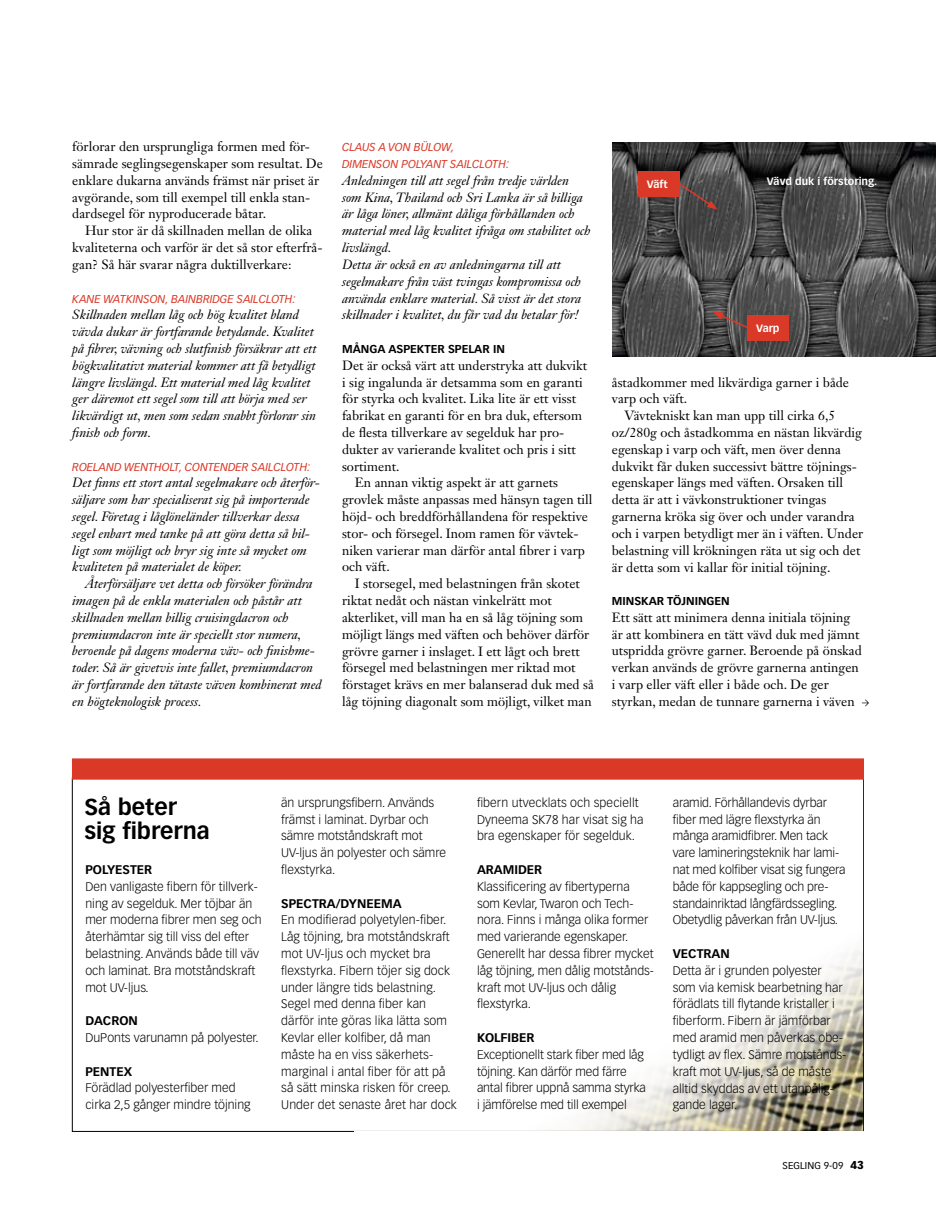
<style>
.page{position:relative;width:936px;height:1208px;background:#fff}
.page>*{position:absolute;margin:0;border:0;box-sizing:border-box;transform-origin:0 0}
.t1{font:700 22.5px/24px "Vectora LT Std";color:#000}
.t2{font:13.2px/16.8px "Janson Text LT Std";color:#000}
.t3{font:italic 13.2px/16.8px "Janson Text LT Std";color:#000}
.t4{font:300 12.3px/16.8px "Vectora LT Std";color:#000}
.t5{font:700 12.3px "Vectora LT Std";color:#000}
.t6{font:italic 11.25px/16.8px "Vectora LT Std";color:#da3928}
.t7{font:700 11.25px "Vectora LT Std";color:#000}
.t8{font:700 10.5px "Vectora LT Std";letter-spacing:-.015em;color:#fff}
.t9{font:9.75px "Vectora LT Std";letter-spacing:.01em;color:#000}
.s1{font-weight:900;font-size:11.25px}
</style>
<div class="page">
<img style="left:612px;top:142px;width:323px;height:215px">
<div style="left:638px;top:171px;width:41px;height:25px;background:#da3928"></div>
<div style="left:747px;top:315px;width:41px;height:25px;background:#da3928"></div>
<svg style="left:674px;top:180px;width:43px;height:30px"></svg>
<svg style="left:712px;top:311px;width:44px;height:22px"></svg>
<img style="left:578px;top:950px;width:284px;height:179px">
<div style="left:72px;top:758px;width:792px;height:21px;background:#da3928"></div>
<svg style="left:861px;top:699px;width:7px;height:7px"></svg>
<p class="t2" style="left:72px;top:138px;width:252px">förlorar den ursprungliga formen med för&shy;sämrade seglingsegenskaper som resultat. De enklare dukarna används främst när priset är avgörande, som till exempel till enkla stan&shy;dardsegel för nyproducerade båtar.</p>
<p class="t2" style="left:72px;top:222px;width:252px;text-indent:13px">Hur stor är då skillnaden mellan de olika kvaliteterna och varför är det så stor efterfrå&shy;gan? Så här svarar några duktillverkare:</p>
<p class="t6" style="left:72px;top:290px;width:225px">KANE WATKINSON, BAINBRIDGE SAILCLOTH:</p>
<p class="t3" style="left:72px;top:306px;width:246px">Skillnaden mellan låg och hög kvalitet bland vävda dukar är fortfarande betydande. Kvalitet på fibrer, vävning och slutfinish försäkrar att ett högkvalitativt material kommer att få betydligt längre livslängd. Ett material med låg kvalitet ger däremot ett segel som till att börja med ser likvärdigt ut, men som sedan snabbt förlorar sin finish och form.</p>
<p class="t6" style="left:72px;top:458px;width:239px">ROELAND WENTHOLT, CONTENDER SAILCLOTH:</p>
<p class="t3" style="left:72px;top:474px;width:249px">Det finns ett stort antal segelmakare och återför&shy;säljare som har specialiserat sig på importerade segel. Företag i låglöneländer tillverkar dessa segel enbart med tanke på att göra detta så bil&shy;ligt som möjligt och bryr sig inte så mycket om kvaliteten på materialet de köper.</p>
<p class="t3" style="left:72px;top:575px;width:251px;text-indent:13px">Återförsäljare vet detta och försöker förändra imagen på de enkla materialen och påstår att skillnaden mellan billig cruisingdacron och premiumdacron inte är speciellt stor numera, beroende på dagens moderna väv- och finishme&shy;toder. Så är givetvis inte fallet, premiumdacron är fortfarande den tätaste väven kombinerat med en högteknologisk process.</p>
<p class="t6" style="left:342px;top:139px;width:168px">CLAUS A VON BÜLOW,<br>DIMENSON POLYANT SAILCLOTH:</p>
<p class="t3" style="left:342px;top:172px;width:250px">Anledningen till att segel från tredje världen som Kina, Thailand och Sri Lanka är så billiga är låga löner, allmänt dåliga förhållanden och material med låg kvalitet ifråga om stabilitet och livslängd.<br>Detta är också en av anledningarna till att segelmakare från väst tvingas kompromissa och använda enklare material. Så visst är det stora skillnader i kvalitet, du får vad du betalar för!</p>
<p class="t7" style="left:342px;top:342px;width:164px">MÅNGA ASPEKTER SPELAR IN</p>
<p class="t2" style="left:342px;top:357px;width:247px">Det är också värt att understryka att dukvikt</p>
<p class="t2" style="left:342px;top:373px;width:242px">i sig ingalunda är detsamma som en garanti</p>
<p class="t2" style="left:342px;top:390px;width:235px">för styrka och kvalitet. Lika lite är ett visst</p>
<p class="t2" style="left:342px;top:407px;width:241px">fabrikat en garanti för en bra duk, eftersom</p>
<p class="t2" style="left:342px;top:424px;width:224px">de flesta tillverkare av segelduk har pro-</p>
<p class="t2" style="left:342px;top:441px;width:235px">dukter av varierande kvalitet och pris i sitt</p>
<p class="t2" style="left:342px;top:457px;width:59px">sortiment.</p>
<p class="t2" style="left:355px;top:474px;width:205px">En annan viktig aspekt är att garnets</p>
<p class="t2" style="left:342px;top:491px;width:252px">grovlek måste anpassas med hänsyn tagen till</p>
<p class="t2" style="left:342px;top:508px;width:247px">höjd- och breddförhållandena för respektive</p>
<p class="t2" style="left:342px;top:525px;width:238px">stor- och försegel. Inom ramen för vävtek-</p>
<p class="t2" style="left:342px;top:541px;width:244px">niken varierar man därför antal fibrer i varp</p>
<p class="t2" style="left:342px;top:558px;width:49px">och väft.</p>
<p class="t2" style="left:355px;top:575px;width:226px">I storsegel, med belastningen från skotet</p>
<p class="t2" style="left:342px;top:592px;width:211px">riktat nedåt och nästan vinkelrätt mot</p>
<p class="t2" style="left:342px;top:609px;width:242px">akterliket, vill man ha en så låg töjning som</p>
<p class="t2" style="left:342px;top:625px;width:249px">möjligt längs med väften och behöver därför</p>
<p class="t2" style="left:342px;top:642px;width:239px">grövre garner i inslaget. I ett lågt och brett</p>
<p class="t2" style="left:342px;top:659px;width:235px">försegel med belastningen mer riktad mot</p>
<p class="t2" style="left:342px;top:676px;width:253px">förstaget krävs en mer balanserad duk med så</p>
<p class="t2" style="left:342px;top:693px;width:251px">låg töjning diagonalt som möjligt, vilket man</p>
<p class="t8" style="left:646px;top:178px;width:22px">VÄFT</p>
<p class="t8" style="left:766px;top:175px;width:112px">VÄVD DUK I FÖRSTORING.</p>
<p class="t8" style="left:756px;top:322px;width:25px">VARP</p>
<p class="t2" style="left:612px;top:373px;width:239px">åstadkommer med likvärdiga garner i både varp och väft.</p>
<p class="t2" style="left:612px;top:407px;width:253px;text-indent:13px">Vävtekniskt kan man upp till cirka 6,5 oz/280g och åstadkomma en nästan likvärdig egenskap i varp och väft, men över denna dukvikt får duken successivt bättre töjnings&shy;egenskaper längs med väften. Orsaken till detta är att i vävkonstruktioner tvingas garnerna kröka sig över och under varandra och i varpen betydligt mer än i väften. Under belastning vill krökningen räta ut sig och det är detta som vi kallar för initial töjning.</p>
<p class="t7" style="left:612px;top:594px;width:119px">MINSKAR TÖJNINGEN</p>
<p class="t2" style="left:612px;top:609px;width:251px">Ett sätt att minimera denna initiala töjning är att kombinera en tätt vävd duk med jämnt utspridda grövre garner. Beroende på önskad verkan används de grövre garnerna antingen i varp eller väft eller i både och. De ger styrkan, medan de tunnare garnerna i väven</p>
<h1 class="t1" style="left:84px;top:795px;width:127px">SÅ BETER<br>SIG FIBRERNA</h1>
<p class="t5" style="left:85px;top:862px;width:68px">POLYESTER</p>
<p class="t4" style="left:85px;top:878px;width:178px">Den vanligaste fibern för tillverk&shy;ning av segelduk. Mer töjbar än mer moderna fibrer men seg och återhämtar sig till viss del efter belastning. Används både till väv och laminat. Bra motståndskraft mot UV-ljus.</p>
<p class="t5" style="left:85px;top:1013px;width:54px">DACRON</p>
<p class="t4" style="left:85px;top:1029px;width:175px">DuPonts varunamn på polyester.</p>
<p class="t5" style="left:85px;top:1063px;width:48px">PENTEX</p>
<p class="t4" style="left:85px;top:1079px;width:167px">Förädlad polyesterfiber med cirka 2,5 gånger mindre töjning</p>
<p class="t4" style="left:281px;top:794px;width:166px">än ursprungsfibern. Används främst i laminat. Dyrbar och sämre motståndskraft mot<br>UV-ljus än polyester och sämre flexstyrka.</p>
<p class="t5" style="left:281px;top:895px;width:122px">SPECTRA/DYNEEMA</p>
<p class="t4" style="left:281px;top:911px;width:177px">En modifierad polyetylen-fiber.<br>Låg töjning, bra motståndskraft mot UV-ljus och mycket bra flexstyrka. Fibern töjer sig dock under längre tids belastning.<br>Segel med denna fiber kan därför inte göras lika lätta som<br>Kevlar eller kolfiber, då man måste ha en viss säkerhets&shy;marginal i antal fiber för att på så sätt minska risken för creep.<br>Under det senaste året har dock</p>
<p class="t4" style="left:477px;top:794px;width:168px">fibern utvecklats och speciellt<br>Dyneema SK78 har visat sig ha bra egenskaper för segelduk.</p>
<p class="t5" style="left:477px;top:862px;width:67px">ARAMIDER</p>
<p class="t4" style="left:477px;top:878px;width:178px">Klassificering av fibertyperna som Kevlar, Twaron och Tech&shy;nora. Finns i många olika former med varierande egenskaper.<br>Generellt har dessa fibrer mycket låg töjning, men dålig motstånds&shy;kraft mot UV-ljus och dålig flexstyrka.</p>
<p class="t5" style="left:477px;top:1030px;width:59px">KOLFIBER</p>
<p class="t4" style="left:477px;top:1046px;width:170px">Exceptionellt stark fiber med låg töjning. Kan därför med färre antal fibrer uppnå samma styrka i jämförelse med till exempel</p>
<p class="t4" style="left:672px;top:794px;width:174px">aramid. Förhållandevis dyrbar fiber med lägre flexstyrka än många aramidfibrer. Men tack vare lamineringsteknik har lami&shy;nat med kolfiber visat sig fungera både för kappsegling och pre&shy;standainriktad långfärdssegling.<br>Obetydlig påverkan från UV-ljus.</p>
<p class="t5" style="left:672px;top:946px;width:58px">VECTRAN</p>
<p class="t4" style="left:672px;top:962px;width:175px">Detta är i grunden polyester som via kemisk bearbetning har förädlats till flytande kristaller i fiberform. Fibern är jämförbar med aramid men påverkas obe&shy;tydligt av flex. Sämre motstånds&shy;kraft mot UV-ljus, så de måste alltid skyddas av ett utanpålig&shy;gande lager.</p>
<p class="t9" style="left:782px;top:1160px;width:83px">SEGLING 9-09 <span class="s1">43</span></p>
</div>
